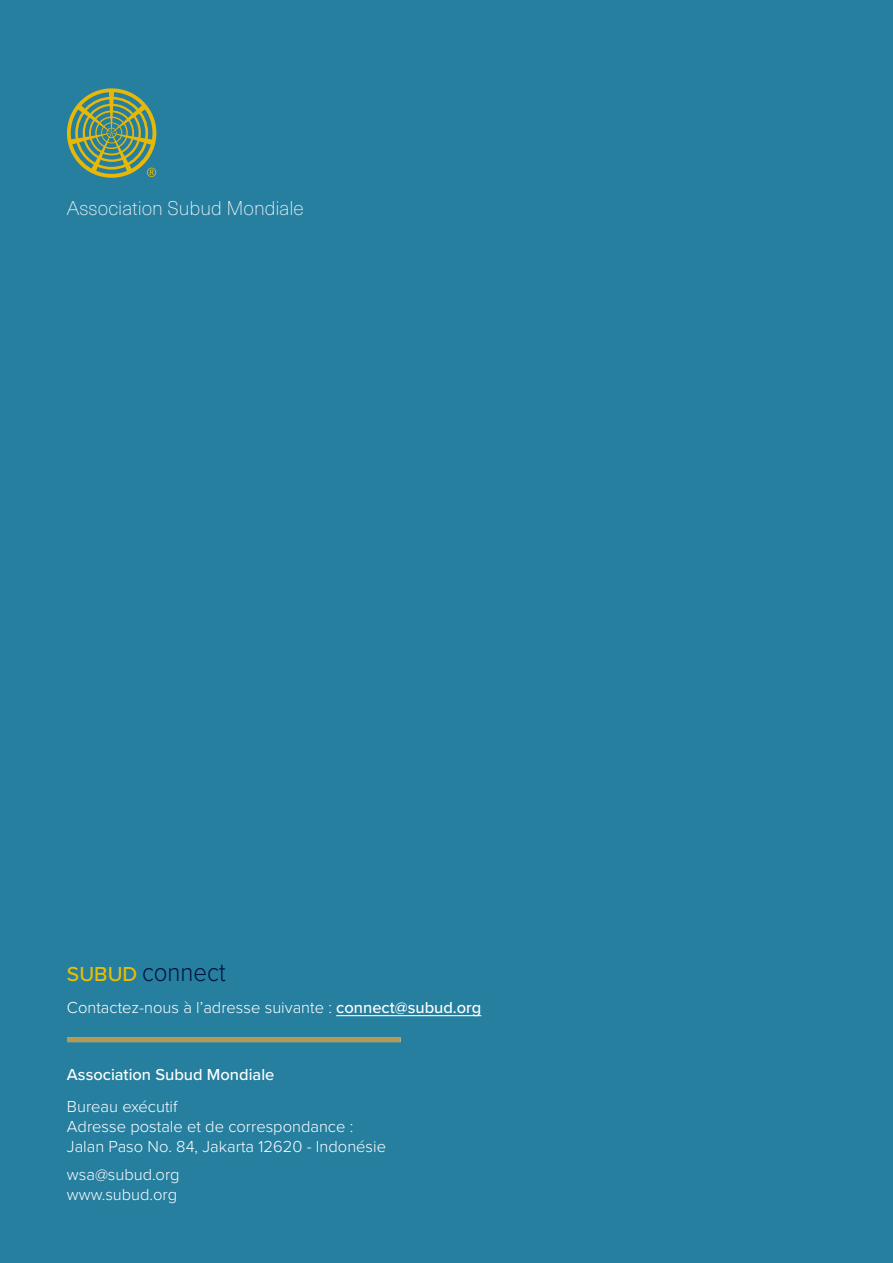
<style>
.page{position:relative;width:893px;height:1263px;background:#267f9f}
.page>*{position:absolute;margin:0;border:0;box-sizing:border-box;transform-origin:0 0}
.t1{font:300 26.4px "Proxima Nova";color:#001240;scale:.91 1}
.t2{font:100 19.5px "Neue Haas Unica W1 G";color:#fff}
.t3{font:300 16.5px/19.8px "Proxima Nova";color:#fff}
.t4{font:500 16.5px "Proxima Nova";color:#fff}
.s1{font-weight:500;font-size:21px;color:#ebbd00}
.s2{font-weight:500}
</style>
<div class="page">
<svg style="left:67px;top:88px;width:89px;height:90px"></svg>
<div style="left:67px;top:1037px;width:334px;height:5px;background:#ba9850"></div>
<hr style="left:336px;top:1015px;width:145px;height:1px;background:#fff">
<p class="t2" style="left:67px;top:194px;width:238px">Association Subud Mondiale</p>
<p class="t1" style="left:67px;top:952px;width:176px"><span class="s1">SUBUD</span> connect</p>
<p class="t3" style="left:67px;top:997px;width:416px">Contactez-nous à l’adresse suivante : <span class="s2">connect@subud.org</span></p>
<p class="t4" style="left:67px;top:1062px;width:209px">Association Subud Mondiale</p>
<p class="t3" style="left:67px;top:1096px;width:321px">Bureau exécutif<br>Adresse postale et de correspondance :<br>Jalan Paso No. 84, Jakarta 12620 - Indonésie</p>
<p class="t3" style="left:67px;top:1164px;width:114px">wsa@subud.org</p>
<p class="t3" style="left:67px;top:1183px;width:112px">www.subud.org</p>
</div>
